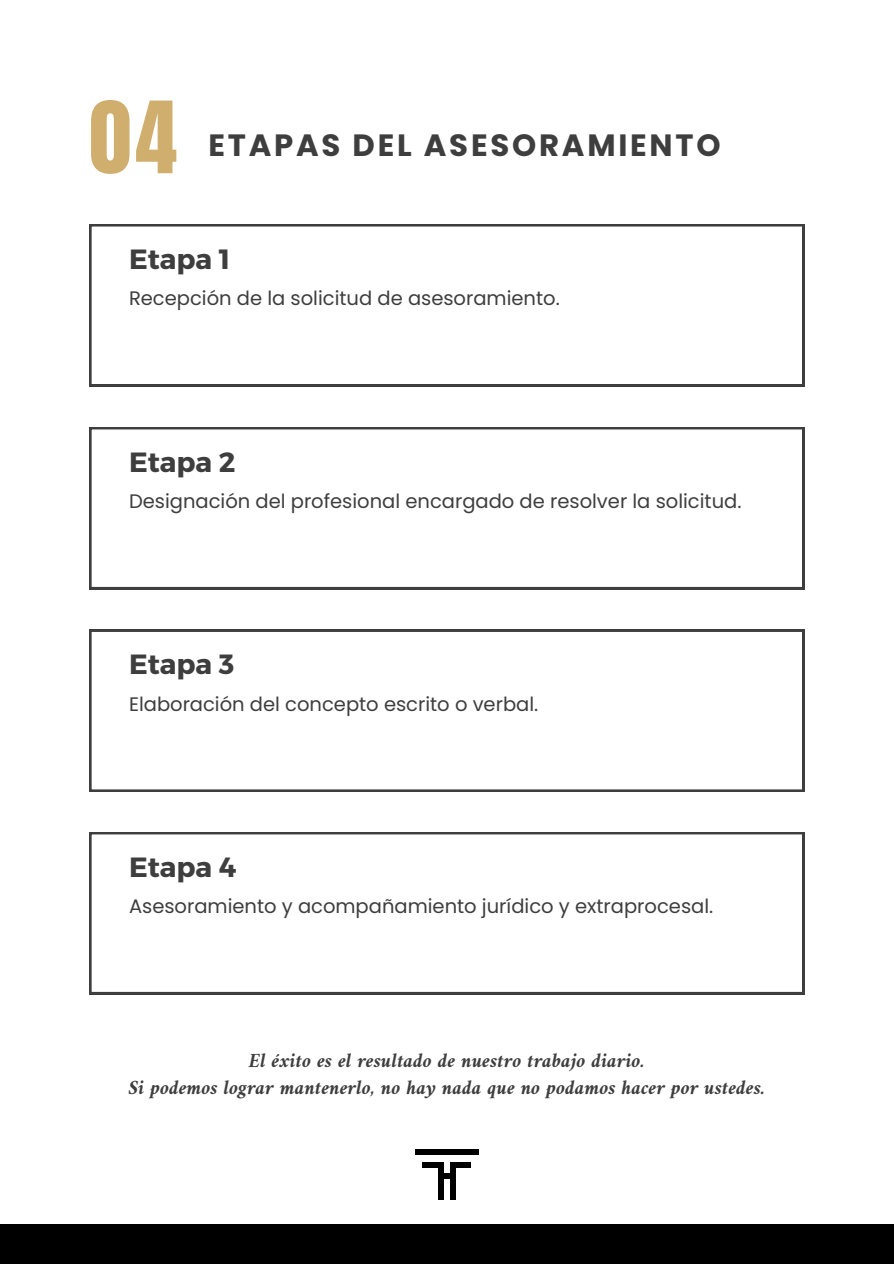
<style>
.page{position:relative;width:894px;height:1264px;background:#fff}
.page>*{position:absolute;margin:0;border:0;box-sizing:border-box;transform-origin:0 0}
.t1{font:84.45px "Anton";color:#d0ae6e}
.t2{font:700 30.75px "Poppins";letter-spacing:.09em;color:#3e3e3e}
.t3{font:700 27.75px "Montserrat";color:#3e3e3e}
.t4{font:italic 700 20.25px/27px "Amiri";color:#3e3e3e;text-align:center}
.t5{font:19.5px "Poppins";color:#3e3e3e}
</style>
<div class="page">
<svg style="left:89px;top:224px;width:715px;height:162px"></svg>
<svg style="left:89px;top:427px;width:715px;height:162px"></svg>
<svg style="left:89px;top:629px;width:715px;height:162px"></svg>
<svg style="left:89px;top:832px;width:715px;height:162px"></svg>
<div style="left:0;top:1224px;width:893px;height:39px;background:#000"></div>
<div style="left:415px;top:1148px;width:63px;height:6px;background:#000"></div>
<div style="left:422px;top:1161px;width:49px;height:6px;background:#000"></div>
<div style="left:443px;top:1155px;width:6px;height:53px;background:#fff"></div>
<div style="left:438px;top:1162px;width:5px;height:37px;background:#000"></div>
<div style="left:449px;top:1162px;width:6px;height:37px;background:#000"></div>
<div style="left:439px;top:1173px;width:15px;height:6px;background:#000"></div>
<p class="t1" style="left:89px;top:77px;width:89px">04</p>
<h1 class="t2" style="left:208px;top:124px;width:513px">ETAPAS DEL ASESORAMIENTO</h1>
<p class="t3" style="left:129px;top:241px;width:103px">Etapa 1</p>
<p class="t5" style="left:129px;top:285px;width:432px">Recepción de la solicitud de asesoramiento.</p>
<h2 class="t3" style="left:129px;top:443px;width:108px">Etapa 2</h2>
<h2 class="t5" style="left:129px;top:488px;width:613px">Designación del profesional encargado de resolver la solicitud.</h2>
<p class="t3" style="left:129px;top:646px;width:107px">Etapa 3</p>
<p class="t5" style="left:129px;top:690px;width:410px">Elaboración del concepto escrito o verbal.</p>
<h2 class="t3" style="left:129px;top:848px;width:109px">Etapa 4</h2>
<h3 class="t5" style="left:129px;top:892px;width:585px">Asesoramiento y acompañamiento jurídico y extraprocesal.</h3>
<h2 class="t4" style="left:128px;top:1046px;width:638px">El éxito es el resultado de nuestro trabajo diario.<br>Si podemos lograr mantenerlo, no hay nada que no podamos hacer por ustedes.</h2>
</div>
